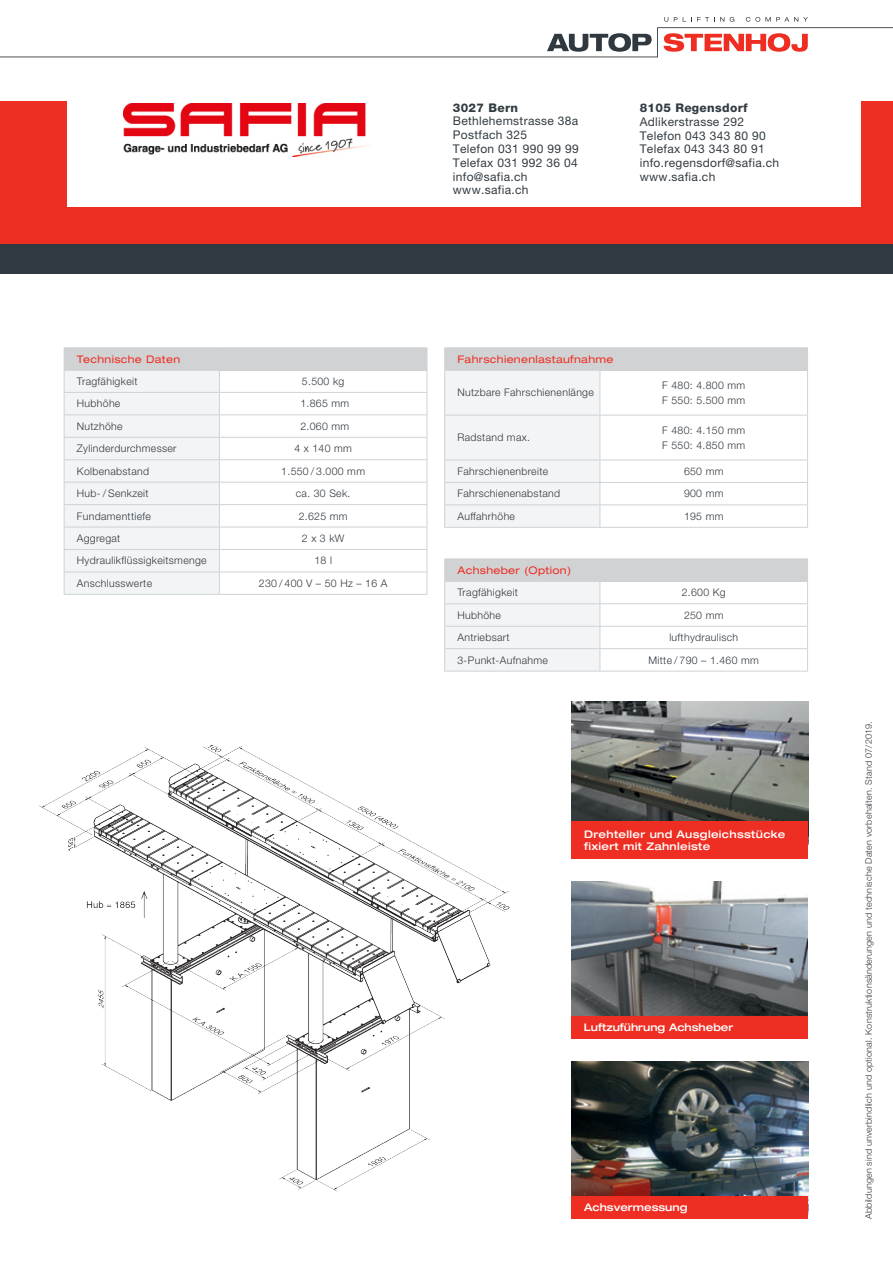
<style>
.page{position:relative;width:893px;height:1263px;background:#fff}
.page>*{position:absolute;margin:0;border:0;box-sizing:border-box;transform-origin:0 0}
.t1{font:12px/13.8px "Helvetica Neue LT Std";letter-spacing:.025em;color:#333c42}
.t2{font:800 12px "Helvetica Neue LT Std";letter-spacing:.025em;color:#333c42}
.Technische_Daten_Hau{font:300 10.5px "Helvetica Neue LT Pro";letter-spacing:.03em;color:#313940}
.Technische_Daten_-_I{font:300 10.5px "Helvetica Neue LT Pro";letter-spacing:.03em;color:#313940}
.Technische_Daten_Kop{font:expanded 10.5px "Helvetica Neue LT Pro";letter-spacing:.03em;color:#ee2e22}
.t3{font:500 expanded 10.5px/12.6px "Helvetica Neue LT Pro";letter-spacing:.03em;color:#fff}
.t4{font:500 expanded 10.5px "Helvetica Neue LT Pro";color:#fff}
.t5{font:300 9px "Helvetica Neue LT Pro";letter-spacing:.02em;color:#313940}
</style>
<div class="page">
<svg style="left:0;top:17px;width:893px;height:40px"></svg>
<img style="left:39px;top:745px;width:471px;height:446px">
<div style="left:63px;top:933px;width:38px;height:22px;background:#fff"></div>
<svg style="left:221px;top:800px;width:62px;height:37px"></svg>
<svg style="left:377px;top:886px;width:61px;height:35px"></svg>
<div style="left:458px;top:688px;width:103px;height:88px;background:#fff"></div>
<img style="left:571px;top:881px;width:237px;height:135px">
<img style="left:571px;top:1061px;width:237px;height:135px">
<img style="left:571px;top:701px;width:237px;height:120px">
<div style="left:64px;top:348px;width:363px;height:22px;background:#d1d2d4"></div>
<hr style="left:64px;top:347px;width:155px;height:1px;background:#ced3d7">
<hr style="left:219px;top:347px;width:208px;height:1px;background:#ced3d7">
<hr style="left:219px;top:370px;width:208px;height:1px;background:#ced3d7">
<hr style="left:219px;top:392px;width:208px;height:1px;background:#ced3d7">
<hr style="left:219px;top:414px;width:208px;height:1px;background:#ced3d7">
<hr style="left:219px;top:437px;width:208px;height:1px;background:#ced3d7">
<hr style="left:219px;top:459px;width:208px;height:1px;background:#ced3d7">
<hr style="left:219px;top:482px;width:208px;height:1px;background:#ced3d7">
<hr style="left:219px;top:504px;width:208px;height:1px;background:#ced3d7">
<hr style="left:219px;top:527px;width:208px;height:1px;background:#ced3d7">
<hr style="left:219px;top:549px;width:208px;height:1px;background:#ced3d7">
<hr style="left:64px;top:594px;width:155px;height:1px;background:#ced3d7">
<svg style="left:64px;top:370px;width:156px;height:224px"></svg>
<hr style="left:219px;top:571px;width:208px;height:1px;background:#ced3d7">
<svg style="left:427px;top:348px;width:1px;height:246px"></svg>
<hr style="left:219px;top:594px;width:208px;height:1px;background:#ced3d7">
<div style="left:445px;top:348px;width:362px;height:22px;background:#d1d2d4"></div>
<hr style="left:444px;top:347px;width:156px;height:1px;background:#ced3d7">
<hr style="left:600px;top:347px;width:208px;height:1px;background:#ced3d7">
<svg style="left:807px;top:348px;width:1px;height:22px"></svg>
<hr style="left:444px;top:527px;width:156px;height:1px;background:#ced3d7">
<svg style="left:444px;top:348px;width:157px;height:179px"></svg>
<hr style="left:600px;top:370px;width:208px;height:1px;background:#ced3d7">
<hr style="left:807px;top:371px;width:1px;height:44px;background:#ced3d7">
<hr style="left:807px;top:415px;width:1px;height:45px;background:#ced3d7">
<svg style="left:807px;top:461px;width:1px;height:66px"></svg>
<hr style="left:600px;top:415px;width:208px;height:1px;background:#ced3d7">
<hr style="left:600px;top:460px;width:208px;height:1px;background:#ced3d7">
<hr style="left:600px;top:482px;width:208px;height:1px;background:#ced3d7">
<hr style="left:600px;top:504px;width:208px;height:1px;background:#ced3d7">
<hr style="left:600px;top:527px;width:208px;height:1px;background:#ced3d7">
<div style="left:445px;top:559px;width:362px;height:22px;background:#d1d2d4"></div>
<hr style="left:444px;top:558px;width:156px;height:1px;background:#ced3d7">
<hr style="left:600px;top:558px;width:208px;height:1px;background:#ced3d7">
<hr style="left:444px;top:671px;width:156px;height:1px;background:#ced3d7">
<svg style="left:444px;top:559px;width:157px;height:112px"></svg>
<hr style="left:600px;top:581px;width:208px;height:1px;background:#ced3d7">
<svg style="left:807px;top:559px;width:1px;height:112px"></svg>
<hr style="left:600px;top:603px;width:208px;height:1px;background:#ced3d7">
<hr style="left:600px;top:626px;width:208px;height:1px;background:#ced3d7">
<hr style="left:600px;top:648px;width:208px;height:1px;background:#ced3d7">
<hr style="left:600px;top:671px;width:208px;height:1px;background:#ced3d7">
<div style="left:571px;top:821px;width:237px;height:38px;background:#ee2e22"></div>
<div style="left:571px;top:1196px;width:237px;height:23px;background:#ee2e22"></div>
<div style="left:571px;top:1016px;width:237px;height:23px;background:#ee2e22"></div>
<div style="left:0;top:169px;width:893px;height:105px;background:#313940"></div>
<div style="left:0;top:101px;width:893px;height:105px;background:#ee2e22"></div>
<div style="left:0;top:139px;width:893px;height:105px;background:#ee2e22"></div>
<div style="left:67px;top:99px;width:794px;height:108px;background:#fff"></div>
<img style="left:124px;top:103px;width:245px;height:54px">
<p class="Technische_Daten_Kop" style="left:77px;top:353px;width:105px">Technische Daten</p>
<p class="Technische_Daten_Hau" style="left:77px;top:375px;width:62px">Tragfähigkeit</p>
<p class="Technische_Daten_-_I" style="left:302px;top:375px;width:44px">5.500 kg</p>
<p class="Technische_Daten_Hau" style="left:77px;top:397px;width:45px">Hubhöhe</p>
<p class="Technische_Daten_-_I" style="left:300px;top:397px;width:50px">1.865 mm</p>
<p class="Technische_Daten_Hau" style="left:77px;top:420px;width:47px">Nutzhöhe</p>
<p class="Technische_Daten_-_I" style="left:300px;top:420px;width:50px">2.060 mm</p>
<p class="Technische_Daten_Hau" style="left:77px;top:442px;width:101px">Zylinderdurchmesser</p>
<p class="Technische_Daten_-_I" style="left:294px;top:442px;width:59px">4 x 140 mm</p>
<p class="Technische_Daten_Hau" style="left:77px;top:464px;width:74px">Kolbenabstand</p>
<p class="Technische_Daten_-_I" style="left:281px;top:464px;width:85px">1.550 / 3.000 mm</p>
<p class="Technische_Daten_Hau" style="left:77px;top:487px;width:73px">Hub- / Senkzeit</p>
<p class="Technische_Daten_-_I" style="left:296px;top:487px;width:56px">ca. 30 Sek.</p>
<p class="Technische_Daten_Hau" style="left:77px;top:509px;width:76px">Fundamenttiefe</p>
<p class="Technische_Daten_-_I" style="left:299px;top:509px;width:50px">2.625 mm</p>
<p class="Technische_Daten_Hau" style="left:77px;top:532px;width:45px">Aggregat</p>
<p class="Technische_Daten_-_I" style="left:302px;top:532px;width:44px">2 x 3 kW</p>
<p class="Technische_Daten_Hau" style="left:77px;top:554px;width:131px">Hydraulikflüssigkeitsmenge</p>
<p class="Technische_Daten_-_I" style="left:314px;top:554px;width:19px">18 l</p>
<p class="Technische_Daten_Hau" style="left:77px;top:577px;width:77px">Anschlusswerte</p>
<p class="Technische_Daten_-_I" style="left:259px;top:577px;width:130px">230 / 400 V – 50 Hz – 16 A</p>
<p class="t2" style="left:453px;top:100px;width:67px">3027 Bern</p>
<p class="t1" style="left:453px;top:114px;width:127px">Bethlehemstrasse 38a<br>Postfach 325<br>Telefon 031 990 99 99<br>Telefax 031 992 36 04 info@safia.ch www.safia.ch</p>
<p class="t2" style="left:640px;top:100px;width:109px">8105 Regensdorf</p>
<p class="t1" style="left:640px;top:114px;width:141px">Adlikerstrasse 292<br>Telefon 043 343 80 90<br>Telefax 043 343 80 91 info.regensdorf@safia.ch www.safia.ch</p>
<p class="Technische_Daten_Kop" style="left:457px;top:353px;width:158px">Fahrschienenlastaufnahme</p>
<p class="Technische_Daten_Hau" style="left:457px;top:386px;width:138px">Nutzbare Fahrschienenlänge</p>
<p class="Technische_Daten_Hau" style="left:457px;top:431px;width:74px">Radstand max.</p>
<p class="Technische_Daten_-_I" style="left:662px;top:379px;width:85px">F 480: 4.800 mm</p>
<p class="Technische_Daten_-_I" style="left:662px;top:394px;width:85px">F 550: 5.500 mm</p>
<p class="Technische_Daten_-_I" style="left:662px;top:424px;width:85px">F 480: 4.150 mm</p>
<p class="Technische_Daten_-_I" style="left:662px;top:439px;width:85px">F 550: 4.850 mm</p>
<p class="Technische_Daten_Hau" style="left:457px;top:465px;width:92px">Fahrschienenbreite</p>
<p class="Technische_Daten_-_I" style="left:684px;top:465px;width:41px">650 mm</p>
<p class="Technische_Daten_Hau" style="left:457px;top:487px;width:104px">Fahrschienenabstand</p>
<p class="Technische_Daten_-_I" style="left:684px;top:487px;width:41px">900 mm</p>
<p class="Technische_Daten_Hau" style="left:457px;top:510px;width:59px">Auffahrhöhe</p>
<p class="Technische_Daten_-_I" style="left:684px;top:510px;width:41px">195 mm</p>
<p class="Technische_Daten_Kop" style="left:457px;top:564px;width:115px">Achsheber (Option)</p>
<p class="Technische_Daten_Hau" style="left:457px;top:586px;width:62px">Tragfähigkeit</p>
<p class="Technische_Daten_-_I" style="left:682px;top:586px;width:46px">2.600 Kg</p>
<p class="Technische_Daten_Hau" style="left:457px;top:609px;width:45px">Hubhöhe</p>
<p class="Technische_Daten_-_I" style="left:684px;top:609px;width:41px">250 mm</p>
<p class="Technische_Daten_Hau" style="left:457px;top:631px;width:54px">Antriebsart</p>
<p class="Technische_Daten_-_I" style="left:669px;top:631px;width:70px">lufthydraulisch</p>
<p class="Technische_Daten_Hau" style="left:457px;top:653px;width:92px">3-Punkt-Aufnahme</p>
<p class="Technische_Daten_-_I" style="left:649px;top:653px;width:112px">Mitte / 790 – 1.460 mm</p>
<p class="t3" style="left:584px;top:827px;width:203px">Drehteller und Ausgleichsstücke fixiert mit Zahnleiste</p>
<p class="t4" style="left:584px;top:1021px;width:151px">Luftzuführung Achsheber</p>
<p class="t4" style="left:584px;top:1201px;width:105px">Achsvermessung</p>
<p class="t5" style="left:863px;top:1219px;width:499px;rotate:-90deg">Abbildungen sind unverbindlich und optional. Konstruktionsänderungen und technische Daten vorbehalten. Stand 07/2019.</p>
</div>
